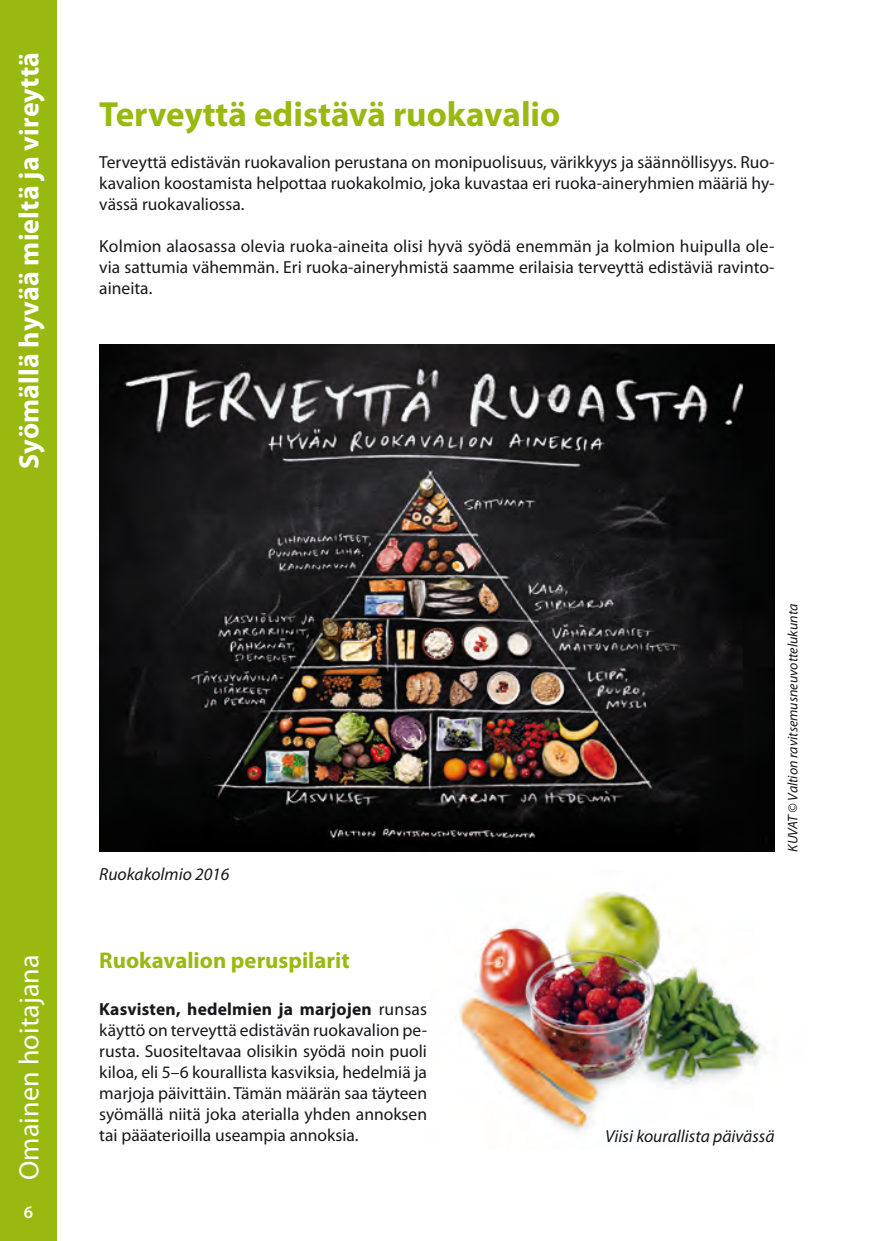
<style>
.page{position:relative;width:874px;height:1241px;background:#fff}
.page>*{position:absolute;margin:0;border:0;box-sizing:border-box;transform-origin:0 0}
.t1{font:700 35px "Myriad Pro";color:#98b910}
.t2{font:700 28px "Myriad Pro";letter-spacing:.005em;color:#fff}
.t3{font:28px "Myriad Pro";letter-spacing:.005em;color:#fff}
.t4{font:700 22.75px "Myriad Pro";color:#98b910}
.t5{font:17.5px/21px "Myriad Pro";color:#1a171c;text-align:justify}
.t6{font:italic 17.5px "Myriad Pro";color:#1a171c}
.t7{font:600 17.5px "Myriad Pro";color:#fff}
.t8{font:italic 14px "Myriad Pro";color:#1a171c}
.s1{font-weight:700}
</style>
<div class="page">
<div style="left:0;top:0;width:57px;height:1240px;background:#98b910"></div>
<img style="left:459px;top:891px;width:307px;height:243px">
<img style="left:99px;top:344px;width:675px;height:507px">
<h2 class="t2" style="left:11px;top:468px;width:418px;rotate:-90deg">Syömällä hyvää mieltä ja vireyttä</h2>
<h2 class="t3" style="left:12px;top:1179px;width:227px;rotate:-90deg">Omainen hoitajana</h2>
<p class="t7" style="left:24px;top:1200px;width:11px">6</p>
<h1 class="t1" style="left:99px;top:91px;width:462px">Terveyttä edistävä ruokavalio</h1>
<p class="t5" style="left:99px;top:151px;width:676px">Terveyttä edistävän ruokavalion perustana on monipuolisuus, värikkyys ja säännöllisyys. Ruo&shy;kavalion koostamista helpottaa ruokakolmio, joka kuvastaa eri ruoka-aineryhmien määriä hy&shy;vässä ruokavaliossa.</p>
<p class="t5" style="left:99px;top:235px;width:676px">Kolmion alaosassa olevia ruoka-aineita olisi hyvä syödä enemmän ja kolmion huipulla ole&shy;via sattumia vähemmän. Eri ruoka-aineryhmistä saamme erilaisia terveyttä edistäviä ravinto&shy;aineita.</p>
<p class="t6" style="left:99px;top:863px;width:132px">Ruokakolmio 2016</p>
<h3 class="t4" style="left:99px;top:944px;width:252px">Ruokavalion peruspilarit</h3>
<p class="t5" style="left:99px;top:997px;width:329px"><span class="s1">Kasvisten, hedelmien ja marjojen</span> runsas käyttö on terveyttä edistävän ruokavalion pe&shy;rusta. Suositeltavaa olisikin syödä noin puoli kiloa, eli 5–6 kourallista kasviksia, hedelmiä ja marjoja päivittäin. Tämän määrän saa täyteen syömällä niitä joka aterialla yhden annoksen tai pääaterioilla useampia annoksia.</p>
<p class="t8" style="left:783px;top:851px;width:249px;rotate:-90deg">KUVAT © Valtion ravitsemusneuvottelukunta</p>
<p class="t6" style="left:605px;top:1124px;width:171px">Viisi kourallista päivässä</p>
</div>
